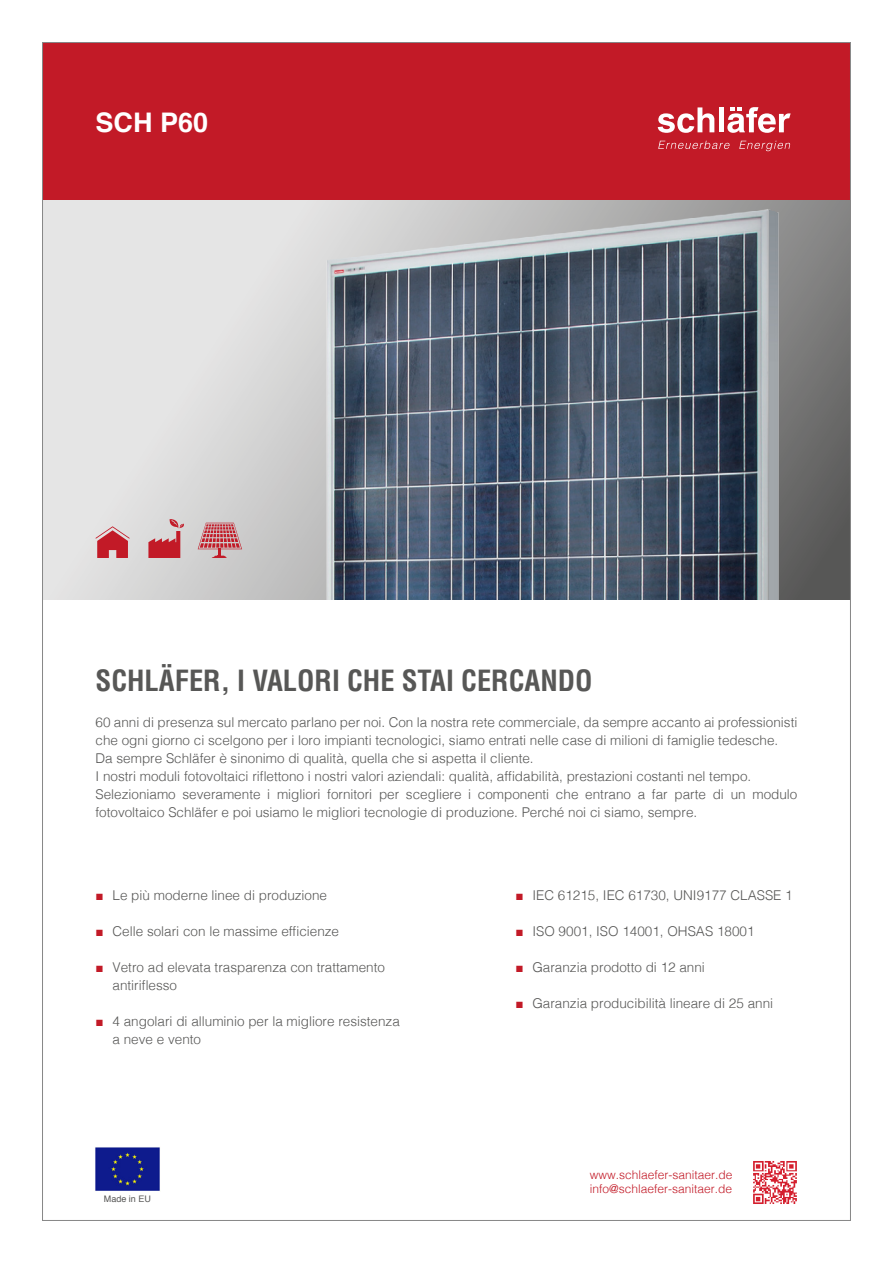
<style>
.page{position:relative;width:893px;height:1263px;background:#fff}
.page>*{position:absolute;margin:0;border:0;box-sizing:border-box;transform-origin:0 0}
.t1{font:700 condensed 28.5px "Helvetica LT Std";color:#575756}
.t2{font:700 27px "Helvetica";color:#fff}
.t3{font:300 13.5px/18px "Helvetica";color:#575756}
.t4{font:300 12px/14.4px "Helvetica";color:#c21a27}
.t5{font:9px "Helvetica";color:#575756}
.s1{font-family:"Arial";font-weight:400;color:#c21a27}
</style>
<div class="page">
<svg style="left:44px;top:200px;width:805px;height:400px;background:#cacaca"></svg>
<div style="left:43px;top:43px;width:807px;height:157px;background:#c21a27"></div>
<img style="left:753px;top:1161px;width:44px;height:43px">
<svg style="left:96px;top:526px;width:34px;height:32px"></svg>
<svg style="left:148px;top:519px;width:36px;height:39px"></svg>
<svg style="left:198px;top:523px;width:44px;height:35px;background:#c98a8e"></svg>
<img style="left:278px;top:200px;width:519px;height:400px">
<img style="left:95px;top:1147px;width:65px;height:44px">
<svg style="left:658px;top:107px;width:56px;height:26px"></svg>
<div style="left:719px;top:107px;width:5px;height:25px;background:#fff"></div>
<svg style="left:727px;top:107px;width:64px;height:26px"></svg>
<svg style="left:658px;top:141px;width:72px;height:8px"></svg>
<svg style="left:739px;top:141px;width:51px;height:10px"></svg>
<h2 class="t2" style="left:96px;top:101px;width:114px">SCH P60</h2>
<h1 class="t1" style="left:96px;top:663px;width:499px">SCHLÄFER, I VALORI CHE STAI CERCANDO</h1>
<p class="t3" style="left:96px;top:712px;width:703px">60 anni di presenza sul mercato parlano per noi. Con la nostra rete commerciale, da sempre accanto ai professionisti che ogni giorno ci scelgono per i loro impianti tecnologici, siamo entrati nelle case di milioni di famiglie tedesche.<br>Da sempre Schläfer è sinonimo di qualità, quella che si aspetta il cliente.<br>I nostri moduli fotovoltaici riflettono i nostri valori aziendali: qualità, affidabilità, prestazioni costanti nel tempo.<br>Selezioniamo severamente i migliori fornitori per scegliere i componenti che entrano a far parte di un modulo fotovoltaico Schläfer e poi usiamo le migliori tecnologie di produzione. Perché noi ci siamo, sempre.</p>
<p class="t3" style="left:96px;top:885px;width:233px"><span class="s1">■</span> Le più moderne linee di produzione</p>
<p class="t3" style="left:96px;top:921px;width:245px"><span class="s1">■</span> Celle solari con le massime efficienze</p>
<p class="t3" style="left:113px;top:957px;width:274px;text-indent:-17px"><span class="s1">■</span> Vetro ad elevata trasparenza con trattamento antiriflesso</p>
<p class="t3" style="left:113px;top:1011px;width:289px;text-indent:-17px"><span class="s1">■</span> 4 angolari di alluminio per la migliore resistenza a neve e vento</p>
<p class="t5" style="left:104px;top:1191px;width:49px">Made in EU</p>
<p class="t3" style="left:515px;top:885px;width:279px"><span class="s1">■</span> IEC 61215, IEC 61730, UNI9177 CLASSE 1</p>
<p class="t3" style="left:515px;top:921px;width:241px"><span class="s1">■</span> ISO 9001, ISO 14001, OHSAS 18001</p>
<p class="t3" style="left:515px;top:957px;width:191px"><span class="s1">■</span> Garanzia prodotto di 12 anni</p>
<p class="t3" style="left:515px;top:993px;width:259px"><span class="s1">■</span> Garanzia producibilità lineare di 25 anni</p>
<p class="t4" style="left:590px;top:1166px;width:144px">www.schlaefer-sanitaer.de info@schlaefer-sanitaer.de</p>
</div>
